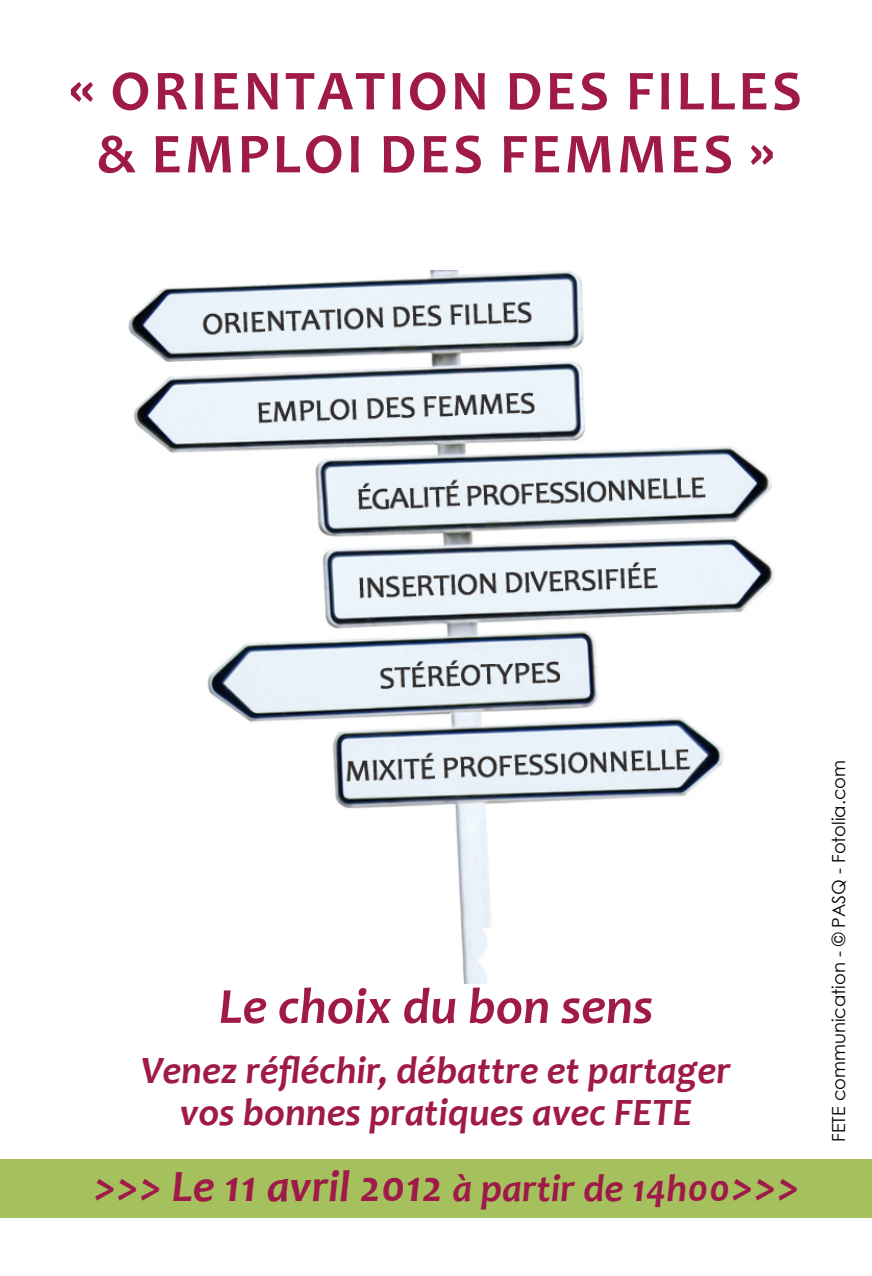
<style>
.page{position:relative;width:872px;height:1276px;background:#fff}
.page>*{position:absolute;margin:0;border:0;box-sizing:border-box;transform-origin:0 0}
.t1{font:700 57px/63px "Candara";letter-spacing:.06em;color:#9f1a48;text-align:center}
.t2{font:italic 700 51px "Candara";color:#9f1a48}
.t3{font:italic 700 45px "Candara";color:#9f1a48}
.t4{font:italic 700 39px/42px "Candara";color:#9f1a48;text-align:center}
.t5{font:18px "Century Gothic";color:#000}
.s1{font-size:39px}
</style>
<div class="page">
<div style="left:0;top:1159px;width:872px;height:59px;background:#a5c15d"></div>
<img style="left:128px;top:270px;width:647px;height:713px">
<h1 class="t1" style="left:69px;top:59px;width:734px">« ORIENTATION DES FILLES &amp; EMPLOI DES FEMMES »</h1>
<h2 class="t2" style="left:219px;top:974px;width:436px">Le choix du bon sens</h2>
<p class="t4" style="left:141px;top:1048px;width:591px">Venez réfléchir, débattre et partager vos bonnes pratiques avec FETE</p>
<p class="t3" style="left:93px;top:1157px;width:708px">&gt;&gt;&gt; Le 11 avril 2012 <span class="s1">à partir de 14h00</span>&gt;&gt;&gt;</p>
<p class="t5" style="left:826px;top:1142px;width:383px;rotate:-90deg">FETE communication - © PASQ - Fotolia.com</p>
</div>
